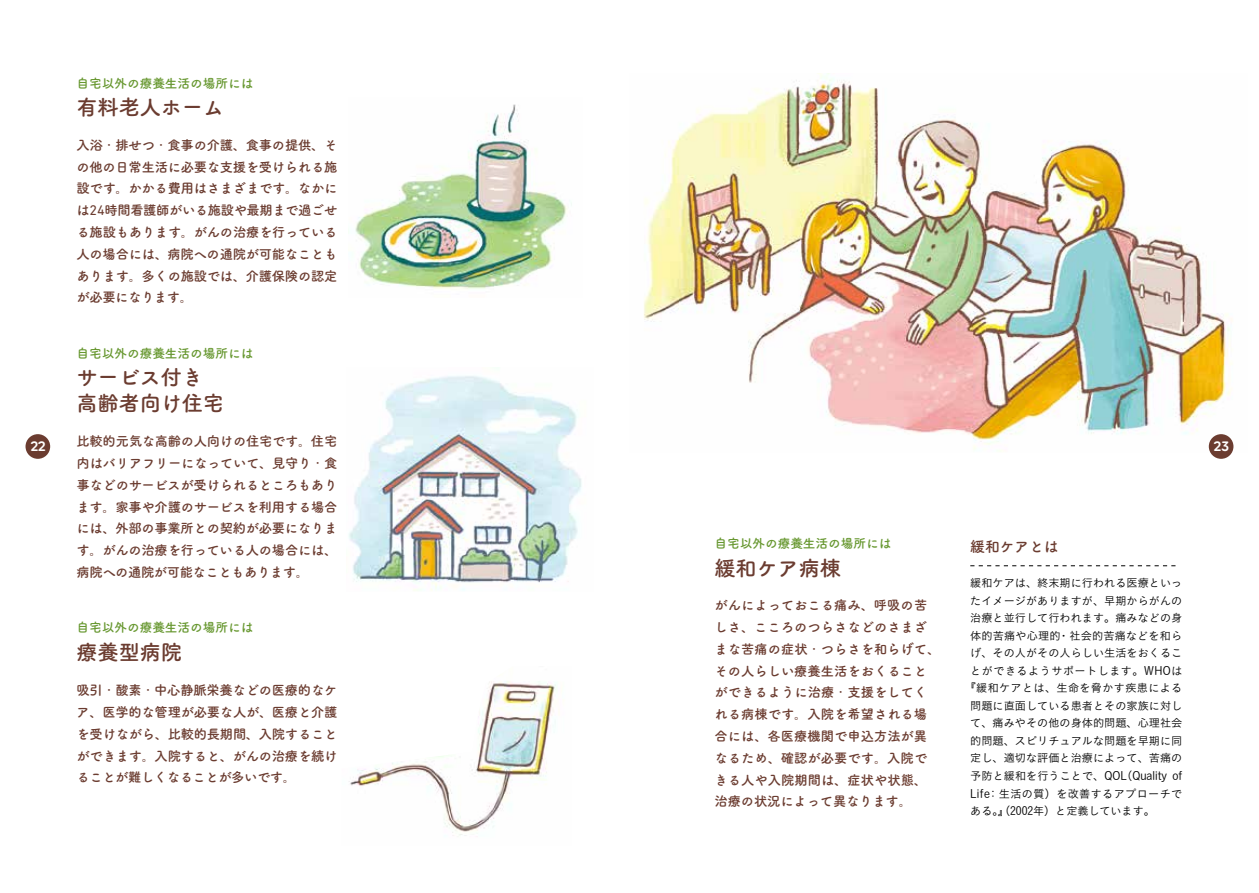
<style>
.page{position:relative;width:1259px;height:893px;background:#fff}
.page>*{position:absolute;margin:0;border:0;box-sizing:border-box;transform-origin:0 0}
.t1{font:21.3px/25.5px "Tsuku A Rd Gothic Std B";letter-spacing:-.01em;color:#6b3c30}
.t2{font:14.85px "Tsuku A Rd Gothic Std B";letter-spacing:-.01em;color:#6b3c30}
.t3{font:600 14.85px "Volte Rounded";color:#fff}
.t4{font:13.35px/21.8px "Tsuku A Rd Gothic Std B";letter-spacing:-.01em;color:#6b3c30;text-align:justify}
.t5{font:12.75px "Tsuku A Rd Gothic Std B";letter-spacing:-.01em;color:#689831}
.t6{font:11.1px "Koburina Go Std N W3";color:#000}
.t7{font:11.1px "Koburina Go Std N W3";letter-spacing:.03em;color:#000}
.t8{font:11.1px "Koburina Go Std N W3";letter-spacing:.04em;color:#000}
.s1{font-family:"Tsuku A Rd Gothic Std L"}
.s2{font-family:"DIN Next Rounded LT Pro";font-size:14.25px}
.s3{font-size:11.7px}
</style>
<div class="page">
<img style="left:349px;top:681px;width:207px;height:155px">
<img style="left:349px;top:376px;width:233px;height:215px">
<img style="left:644px;top:73px;width:590px;height:380px">
<img style="left:355px;top:104px;width:217px;height:185px">
<div style="left:26px;top:434px;width:24px;height:25px;background:#6b3c30;border-radius:50%"></div>
<div style="left:1208px;top:434px;width:25px;height:25px;background:#6b3c30;border-radius:50%"></div>
<svg style="left:970px;top:565px;width:205px;height:1px"></svg>
<p class="t5" style="left:77px;top:73px;width:178px">自宅以外の療養生活の場所には</p>
<h1 class="t1" style="left:77px;top:93px;width:149px">有料老人ホーム</h1>
<p class="t4" style="left:77px;top:133px;width:262px">入浴<span class="s1">・</span>排せつ<span class="s1">・</span>食事の介護、食事の提供、その他の日常生活に必要な支援を受けられる施設です。かかる費用はさまざまです。なかには<span class="s2">24</span>時間看護師がいる施設や最期まで過ごせる施設もあります。がんの治療を行っている人の場合には、病院への通院が可能なこともあります。多くの施設では、介護保険の認定が必要になります。</p>
<p class="t5" style="left:77px;top:343px;width:178px">自宅以外の療養生活の場所には</p>
<h1 class="t1" style="left:77px;top:363px;width:149px">サービス付き高齢者向け住宅</h1>
<p class="t4" style="left:77px;top:429px;width:262px">比較的元気な高齢の人向けの住宅です。住宅内はバリアフリーになっていて、見守り<span class="s1">・</span>食事などのサービスが受けられるところもあります。家事や介護のサービスを利用する場合には、外部の事業所との契約が必要になります。がんの治療を行っている人の場合には、病院への通院が可能なこともあります。</p>
<p class="t3" style="left:31px;top:438px;width:17px">22</p>
<p class="t3" style="left:1214px;top:438px;width:17px">23</p>
<p class="t5" style="left:714px;top:533px;width:178px">自宅以外の療養生活の場所には</p>
<p class="t2" style="left:970px;top:534px;width:90px">緩和ケアとは</p>
<h1 class="t1" style="left:714px;top:554px;width:128px">緩和ケア病棟</h1>
<p class="t6" style="left:970px;top:574px;width:214px">緩和ケアは、終末期に行われる医療といっ</p>
<p class="t6" style="left:970px;top:592px;width:214px">たイメージがありますが、早期からがんの</p>
<p class="t6" style="left:970px;top:610px;width:214px">治療と並行して行われます。痛みなどの身</p>
<p class="t6" style="left:970px;top:627px;width:214px">体的苦痛や心理的・社会的苦痛などを和ら</p>
<p class="t6" style="left:970px;top:645px;width:214px">げ、その人がその人らしい生活をおくるこ</p>
<p class="t8" style="left:970px;top:662px;width:214px">とができるようサポートします。<span class="s3">WHO</span>は</p>
<p class="t7" style="left:964px;top:680px;width:219px">『緩和ケアとは、生命を脅かす疾患による</p>
<p class="t6" style="left:970px;top:697px;width:214px">問題に直面している患者とその家族に対し</p>
<p class="t6" style="left:970px;top:715px;width:214px">て、痛みやその他の身体的問題、心理社会</p>
<p class="t6" style="left:970px;top:732px;width:214px">的問題、スピリチュアルな問題を早期に同</p>
<p class="t6" style="left:970px;top:750px;width:214px">定し、適切な評価と治療によって、苦痛の</p>
<p class="t6" style="left:970px;top:767px;width:214px">予防と緩和を行うことで、<span class="s3">QOL</span>（<span class="s3">Quality of</span></p>
<p class="t7" style="left:970px;top:785px;width:214px"><span class="s3">Life</span>：生活の質）を改善するアプローチで</p>
<p class="t6" style="left:970px;top:802px;width:186px">ある。』（<span class="s3">2002</span>年）と定義しています。</p>
<p class="t4" style="left:714px;top:593px;width:227px;text-align:left">がんによっておこる痛み、呼吸の苦しさ、こころのつらさなどのさまざまな苦痛の症状<span class="s1">・</span>つらさを和らげて、その人らしい療養生活をおくることができるように治療<span class="s1">・</span>支援をしてくれる病棟です。入院を希望される場合には、各医療機関で申込方法が異なるため、確認が必要です。入院できる人や入院期間は、症状や状態、治療の状況によって異なります。</p>
<p class="t5" style="left:77px;top:617px;width:178px">自宅以外の療養生活の場所には</p>
<h1 class="t1" style="left:77px;top:638px;width:107px">療養型病院</h1>
<p class="t4" style="left:77px;top:678px;width:262px">吸引<span class="s1">・</span>酸素<span class="s1">・</span>中心静脈栄養などの医療的なケア、医学的な管理が必要な人が、医療と介護を受けながら、比較的長期間、入院することができます。入院すると、がんの治療を続けることが難しくなることが多いです。</p>
</div>
